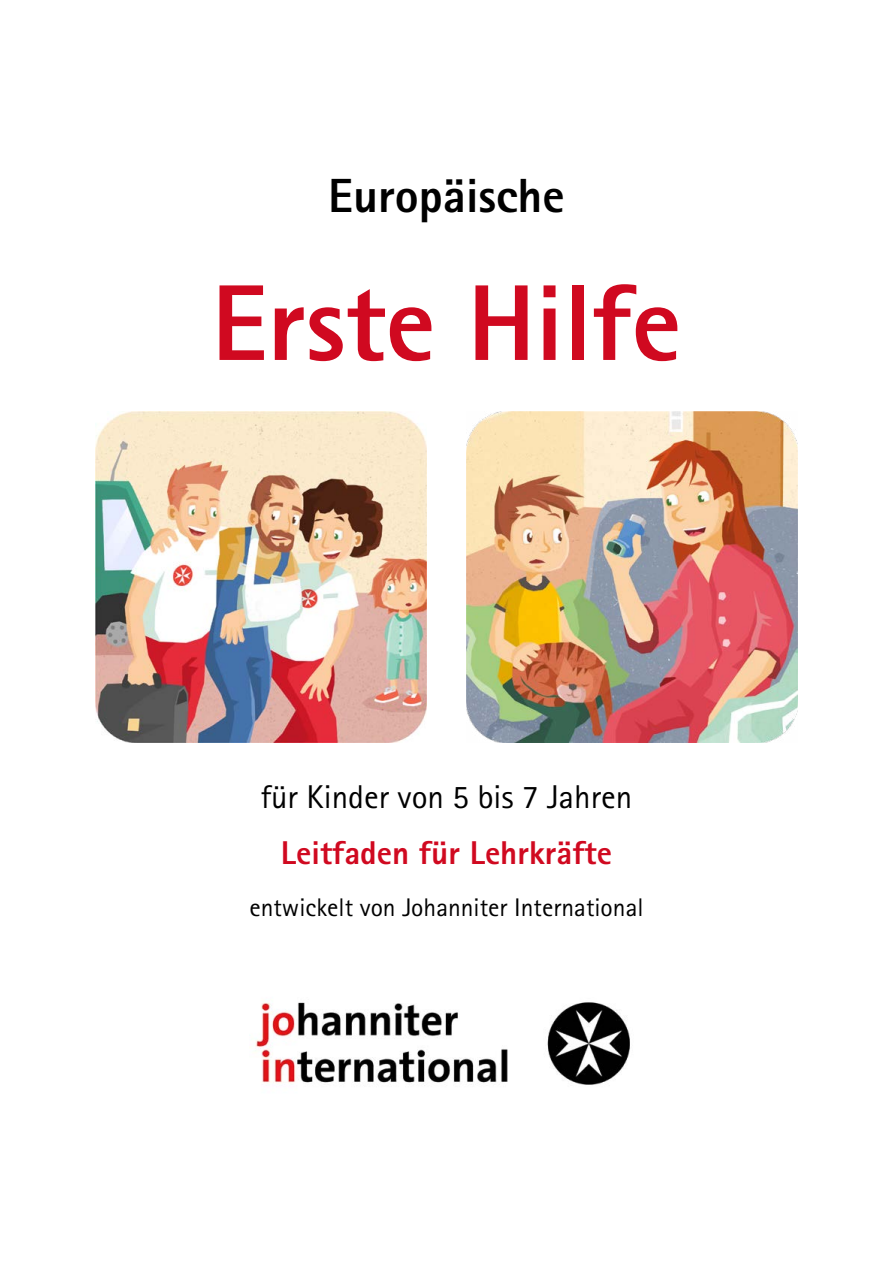
<style>
.page{position:relative;width:893px;height:1263px;background:#fff}
.page>*{position:absolute;margin:0;border:0;box-sizing:border-box;transform-origin:0 0}
.t1{font:800 108px "Rotis Sans Serif";color:#d00920}
.t2{font:800 48px "Rotis Sans Serif";color:#000}
.t3{font:33px "Rotis Sans Serif";color:#000}
.t4{font:800 33px "Rotis Sans Serif";color:#d00920}
.t5{font:25.5px "Rotis Sans Serif";color:#000}
</style>
<div class="page">
<img style="left:255px;top:1002px;width:375px;height:83px">
<img style="left:96px;top:412px;width:331px;height:331px">
<img style="left:466px;top:412px;width:331px;height:331px">
<h2 class="t2" style="left:328px;top:165px;width:238px">Europäische</h2>
<h1 class="t1" style="left:212px;top:255px;width:471px">Erste Hilfe</h1>
<p class="t3" style="left:261px;top:777px;width:373px">für Kinder von 5 bis 7 Jahren</p>
<p class="t4" style="left:281px;top:832px;width:333px">Leitfaden für Lehrkräfte</p>
<p class="t5" style="left:249px;top:892px;width:396px">entwickelt von Johanniter International</p>
</div>
